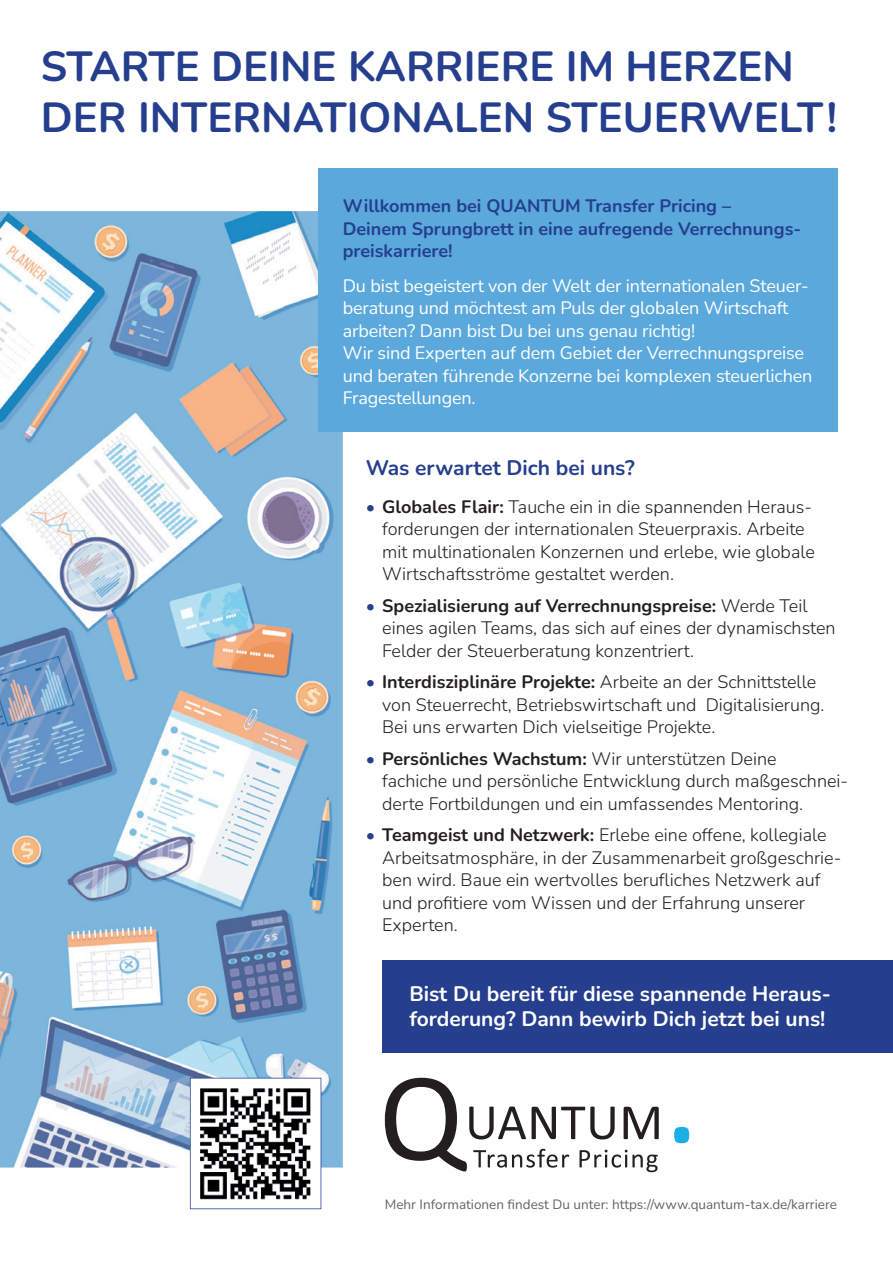
<style>
.page{position:relative;width:893px;height:1263px;background:#fff}
.page>*{position:absolute;margin:0;border:0;box-sizing:border-box;transform-origin:0 0}
.t1{font:700 42px/50.4px "Nunito";color:#253f8e}
.t2{font:700 21px/25.2px "Nunito";color:#fff}
.t3{font:700 21px "Nunito";color:#253f8e}
.t4{font:300 18px/22.5px "Nunito";color:#231f20}
.t5{font:18px/22.5px "Nunito";letter-spacing:-.01em;color:#fff}
.t6{font:700 18px/22.5px "Nunito";color:#253f8e}
.t7{font:13.5px "Nunito";color:#636366}
.s1{font-weight:700;color:#253f8e}
.s2{font-weight:700}
</style>
<div class="page">
<img style="left:0;top:211px;width:343px;height:957px">
<div style="left:383px;top:960px;width:510px;height:93px;background:#253f8e"></div>
<svg style="left:385px;top:1078px;width:274px;height:94px"></svg>
<svg style="left:674px;top:1127px;width:15px;height:16px"></svg>
<div style="left:318px;top:169px;width:520px;height:263px;background:#5ba8dc"></div>
<svg style="left:190px;top:1078px;width:131px;height:131px"></svg>
<img style="left:196px;top:1085px;width:119px;height:117px">
<h1 class="t1" style="left:41px;top:40px;width:798px">STARTE DEINE KARRIERE IM HERZEN<br>DER INTERNATIONALEN STEUERWELT!</h1>
<p class="t6" style="left:343px;top:194px;width:460px">Willkommen bei QUANTUM Transfer Pricing –<br>Deinem Sprungbrett in eine aufregende Verrechnungs&shy;preiskarriere!</p>
<p class="t5" style="left:343px;top:274px;width:471px">Du bist begeistert von der Welt der internationalen Steuer&shy;beratung und möchtest am Puls der globalen Wirtschaft arbeiten? Dann bist Du bei uns genau richtig!<br>Wir sind Experten auf dem Gebiet der Verrechnungspreise und beraten führende Konzerne bei komplexen steuerlichen Fragestellungen.</p>
<p class="t3" style="left:366px;top:453px;width:271px">Was erwartet Dich bei uns?</p>
<p class="t4" style="left:382px;top:494px;width:434px;text-indent:-17px"><span class="s1">•</span> <span class="s2">Globales Flair:</span> Tauche ein in die spannenden Heraus&shy;forderungen der internationalen Steuerpraxis. Arbeite mit multinationalen Konzernen und erlebe, wie globale Wirtschaftsströme gestaltet werden.</p>
<p class="t4" style="left:382px;top:593px;width:455px;text-indent:-17px"><span class="s1">•</span> <span class="s2">Spezialisierung auf Verrechnungspreise:</span> Werde Teil eines agilen Teams, das sich auf eines der dynamischsten<br>Felder der Steuerberatung konzentriert.</p>
<p class="t4" style="left:382px;top:670px;width:444px;text-indent:-17px"><span class="s1">•</span> <span class="s2">Interdisziplinäre Projekte:</span> Arbeite an der Schnittstelle von Steuerrecht, Betriebswirtschaft und Digitalisierung.<br>Bei uns erwarten Dich vielseitige Projekte.</p>
<p class="t4" style="left:382px;top:746px;width:467px;text-indent:-17px"><span class="s1">•</span> <span class="s2">Persönliches Wachstum:</span> Wir unterstützen Deine<br>fachiche und persönliche Entwicklung durch maßgeschnei&shy;derte Fortbildungen und ein umfassendes Mentoring.</p>
<p class="t4" style="left:382px;top:823px;width:461px;text-indent:-17px"><span class="s1">•</span> <span class="s2">Teamgeist und Netzwerk:</span> Erlebe eine offene, kollegiale Arbeitsatmosphäre, in der Zusammenarbeit großgeschrie&shy;ben wird. Baue ein wertvolles berufliches Netzwerk auf und profitiere vom Wissen und der Erfahrung unserer Experten.</p>
<p class="t2" style="left:409px;top:980px;width:423px">Bist Du bereit für diese spannende Heraus&shy;forderung? Dann bewirb Dich jetzt bei uns!</p>
<p class="t7" style="left:385px;top:1195px;width:454px">Mehr Informationen findest Du unter: https://www.quantum-tax.de/karriere</p>
</div>
